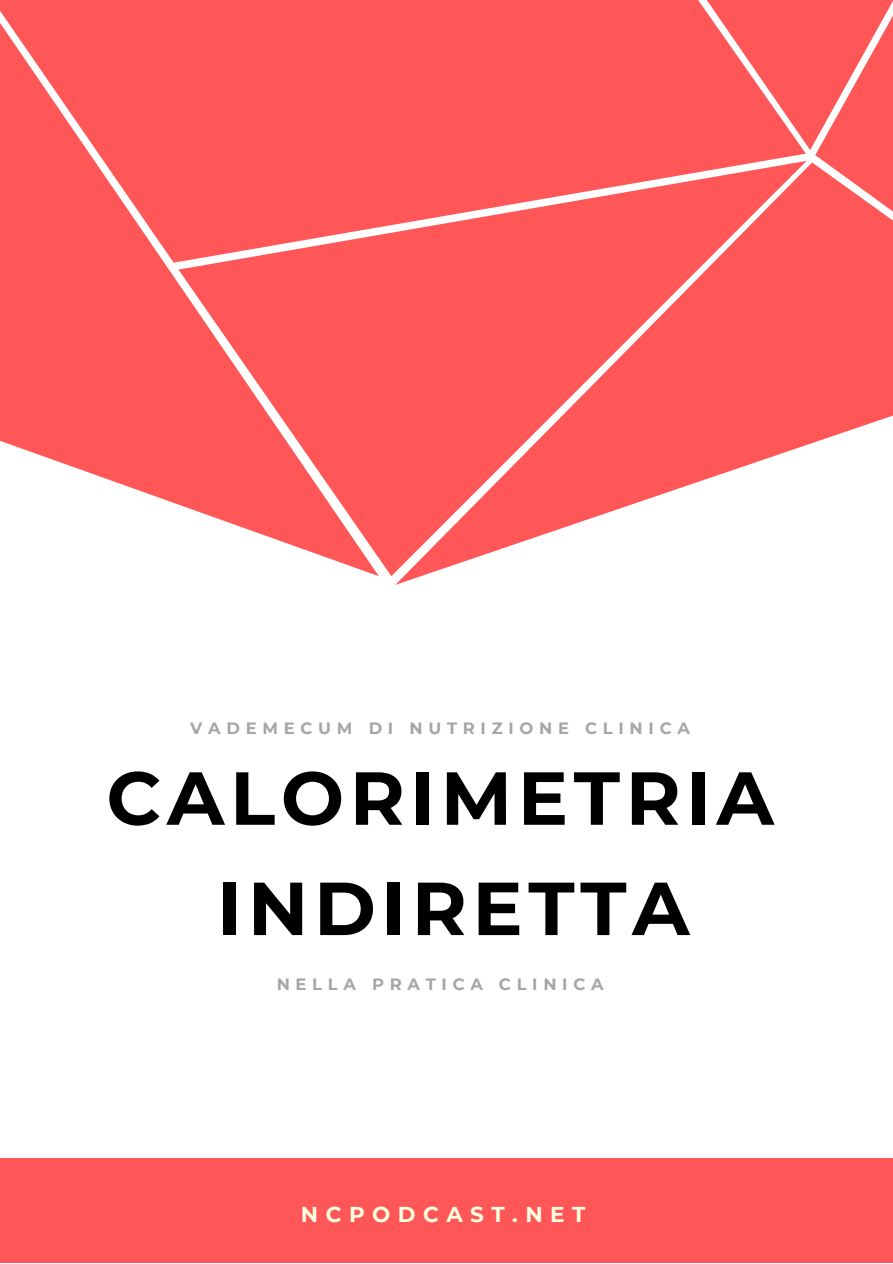
<style>
.page{position:relative;width:893px;height:1264px;background:#fff}
.page>*{position:absolute;margin:0;border:0;box-sizing:border-box;transform-origin:0 0}
.t1{font:700 74.85px/110.2px "Montserrat";letter-spacing:.075em;color:#000;text-align:center}
.t2{font:700 21.45px "Montserrat";letter-spacing:.35em;color:#ffffe2}
.t3{font:700 16.35px "Montserrat";letter-spacing:.35em;color:#a6a6a6}
</style>
<div class="page">
<div style="left:0;top:1157px;width:892px;height:106px;background:#ff5757"></div>
<div style="left:0;top:0;width:805px;height:263px;background:#ff5757"></div>
<div style="left:379px;top:161px;width:427px;height:415px;background:#ff5757"></div>
<div style="left:587px;top:0;width:305px;height:150px;background:#ff5757"></div>
<svg style="left:0;top:22px;width:379px;height:554px;fill:#ff5757"></svg>
<svg style="left:815px;top:4px;width:77px;height:158px"></svg>
<svg style="left:395px;top:162px;width:497px;height:423px;fill:#ff5757"></svg>
<p class="t3" style="left:190px;top:717px;width:501px">VADEMECUM DI NUTRIZIONE CLINICA</p>
<p class="t1" style="left:106px;top:742px;width:669px">CALORIMETRIA<br>INDIRETTA</p>
<p class="t3" style="left:277px;top:974px;width:328px">NELLA PRATICA CLINICA</p>
<p class="t2" style="left:301px;top:1201px;width:286px">NCPODCAST.NET</p>
</div>
